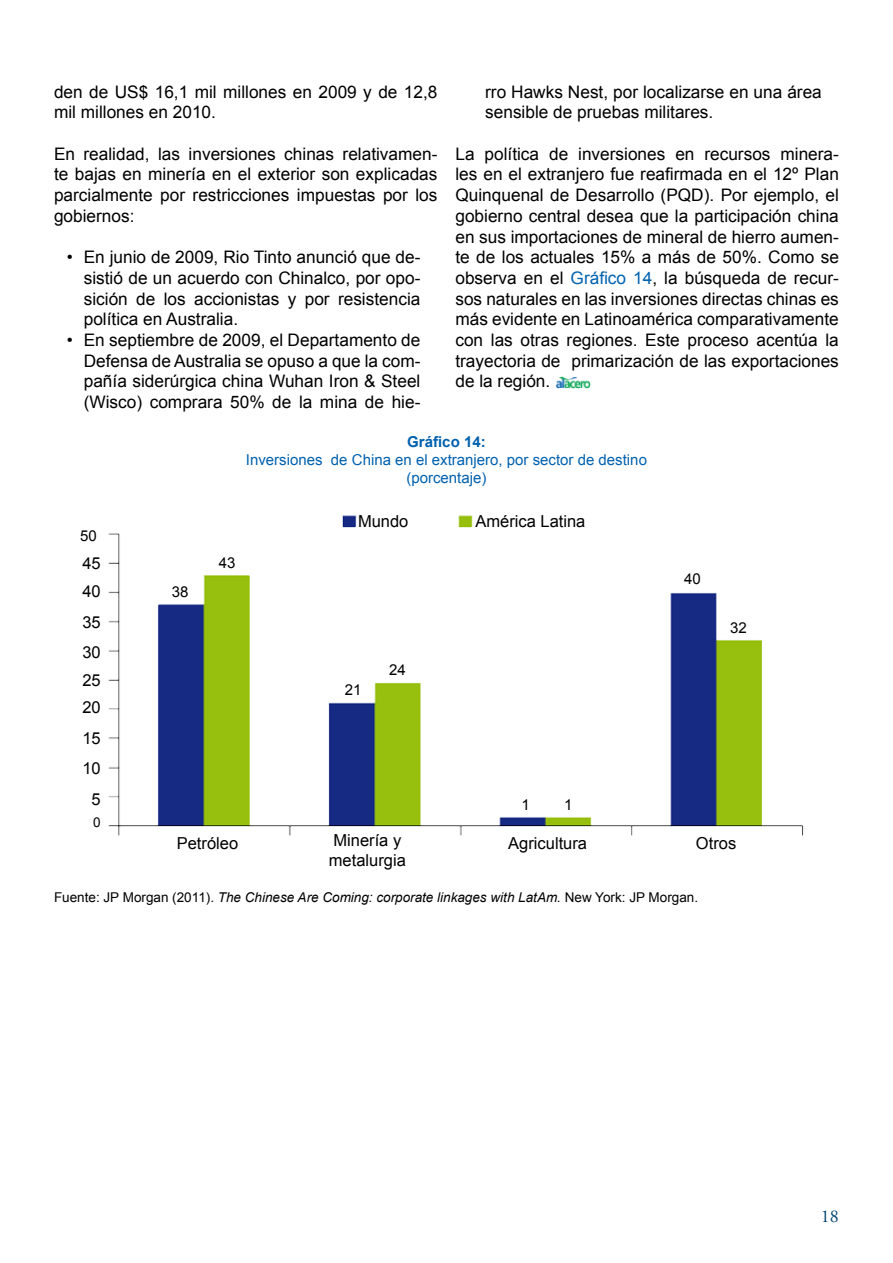
<style>
.page{position:relative;width:893px;height:1263px;background:#fff}
.page>*{position:absolute;margin:0;border:0;box-sizing:border-box;transform-origin:0 0}
.t1{font:18px "Adobe Garamond Pro";color:#004470}
.t2{font:17.25px/20.7px "Arial";color:#000;text-align:justify}
.t3{font:16.5px/30.6px "Arial";color:#000}
.t4{font:15px/18px "Arial";color:#0061af;text-align:center}
.t5{font:15px "Arial";color:#000}
.t6{font:700 15px "Arial";color:#0061af}
.t7{font:italic 13.5px "Arial";color:#000}
.t8{font:13.5px "Arial";color:#000}
.s1{color:#0061af}
.s2{font-style:normal}
</style>
<div class="page">
<img style="left:108px;top:515px;width:696px;height:321px">
<div style="left:724px;top:617px;width:29px;height:21px;background:#fff"></div>
<div style="left:678px;top:568px;width:29px;height:21px;background:#fff"></div>
<div style="left:554px;top:794px;width:29px;height:21px;background:#fff"></div>
<div style="left:512px;top:794px;width:28px;height:21px;background:#fff"></div>
<div style="left:383px;top:660px;width:29px;height:20px;background:#fff"></div>
<div style="left:339px;top:679px;width:28px;height:21px;background:#fff"></div>
<div style="left:213px;top:553px;width:29px;height:20px;background:#fff"></div>
<div style="left:166px;top:582px;width:28px;height:20px;background:#fff"></div>
<div style="left:143px;top:833px;width:129px;height:31px;background:#fff"></div>
<div style="left:303px;top:829px;width:129px;height:45px;background:#fff"></div>
<div style="left:483px;top:833px;width:129px;height:31px;background:#fff"></div>
<div style="left:651px;top:833px;width:130px;height:31px;background:#fff"></div>
<div style="left:475px;top:510px;width:130px;height:32px;background:#fff"></div>
<div style="left:358px;top:510px;width:74px;height:32px;background:#fff"></div>
<img style="left:557px;top:376px;width:33px;height:12px">
<p class="t2" style="left:54px;top:81px;width:385px">den de US$ 16,1 mil millones en 2009 y de 12,8 mil millones en 2010.</p>
<p class="t2" style="left:54px;top:143px;width:385px">En realidad, las inversiones chinas relativamen&shy;te bajas en minería en el exterior son explicadas parcialmente por restricciones impuestas por los gobiernos:</p>
<p class="t2" style="left:84px;top:247px;width:338px;text-indent:-17px">• En junio de 2009, Rio Tinto anunció que de&shy;sistió de un acuerdo con Chinalco, por opo&shy;sición de los accionistas y por resistencia política en Australia.</p>
<p class="t2" style="left:84px;top:330px;width:338px;text-indent:-17px">• En septiembre de 2009, el Departamento de Defensa de Australia se opuso a que la com&shy;pañía siderúrgica china Wuhan Iron &amp; Steel (Wisco) comprara 50% de la mina de hie-</p>
<p class="t2" style="left:485px;top:81px;width:338px">rro Hawks Nest, por localizarse en una área sensible de pruebas militares.</p>
<p class="t2" style="left:455px;top:143px;width:385px">La política de inversiones en recursos minera&shy;les en el extranjero fue reafirmada en el 12º Plan Quinquenal de Desarrollo (PQD). Por ejemplo, el gobierno central desea que la participación china en sus importaciones de mineral de hierro aumen&shy;te de los actuales 15% a más de 50%. Como se observa en el <span class="s1">Gráfico 14</span>, la búsqueda de recur&shy;sos naturales en las inversiones directas chinas es más evidente en Latinoamérica comparativamente con las otras regiones. Este proceso acentúa la trayectoria de primarización de las exportaciones de la región.</p>
<p class="t6" style="left:407px;top:432px;width:80px">Gráfico 14:</p>
<p class="t4" style="left:246px;top:451px;width:403px">Inversiones de China en el extranjero, por sector de destino (porcentaje)</p>
<p class="t5" style="left:80px;top:525px;width:18px">50</p>
<p class="t3" style="left:82px;top:550px;width:20px;line-height:27.6px">45<br>40</p>
<p class="t3" style="left:82px;top:607px;width:20px">35<br>30</p>
<p class="t3" style="left:82px;top:666px;width:20px;line-height:27.5px">25<br>20</p>
<p class="t3" style="left:82px;top:723px;width:20px;text-align:center">15<br>10<br>5</p>
<p class="t8" style="left:93px;top:813px;width:9px">0</p>
<p class="t5" style="left:172px;top:582px;width:18px">38</p>
<p class="t5" style="left:219px;top:553px;width:18px">43</p>
<p class="t3" style="left:358px;top:506px;width:52px">Mundo</p>
<p class="t3" style="left:475px;top:506px;width:112px">América Latina</p>
<p class="t5" style="left:345px;top:680px;width:18px">21</p>
<p class="t5" style="left:389px;top:660px;width:18px">24</p>
<p class="t5" style="left:522px;top:795px;width:10px">1</p>
<p class="t5" style="left:564px;top:795px;width:10px">1</p>
<p class="t5" style="left:684px;top:569px;width:18px">40</p>
<p class="t5" style="left:730px;top:618px;width:18px">32</p>
<p class="t3" style="left:177px;top:828px;width:63px">Petróleo</p>
<p class="t3" style="left:329px;top:830px;width:79px;line-height:19.8px">Minería y metalurgia</p>
<p class="t3" style="left:508px;top:828px;width:80px">Agricultura</p>
<p class="t3" style="left:696px;top:828px;width:42px">Otros</p>
<p class="t7" style="left:54px;top:888px;width:646px"><span class="s2">Fuente: JP Morgan (2011).</span> The Chinese Are Coming: corporate linkages with LatAm. <span class="s2">New York: JP Morgan.</span></p>
<p class="t1" style="left:821px;top:1205px;width:19px">18</p>
</div>
